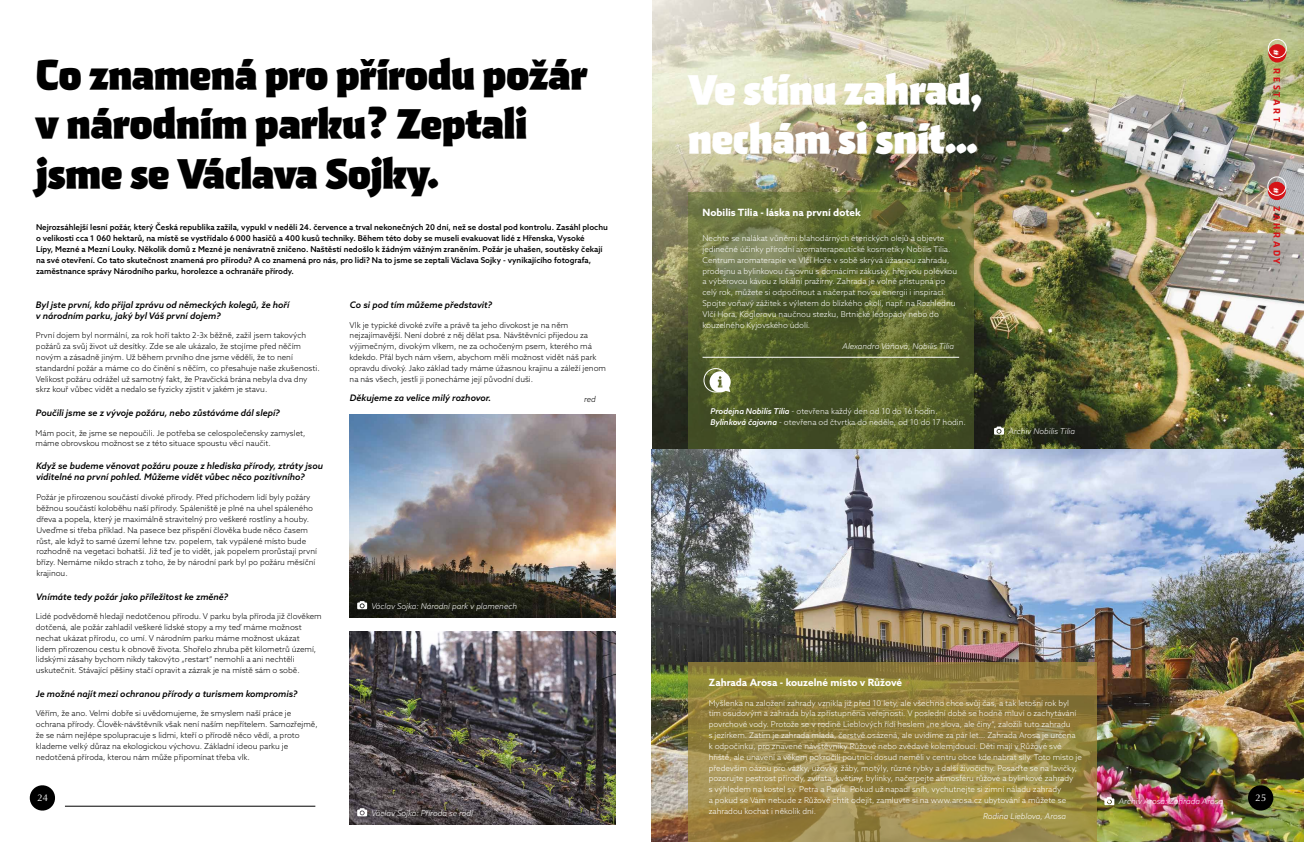
<style>
.page{position:relative;width:1304px;height:842px;background:#fff}
.page>*{position:absolute;margin:0;border:0;box-sizing:border-box;transform-origin:0 0}
.t1{font:900 41px/49.2px "Skog Sans";color:#000}
.t2{font:900 41px/49.2px "Skog Sans";color:#fff}
.t3{font:700 10px "Azo Sans";color:#fff}
.t4{font:10px "Classico URW";color:#fff}
.t5{font:italic 500 9px/10.8px "Azo Sans";color:#000}
.t6{font:700 9px "Skog Sans";letter-spacing:.295em;color:#d51317}
.t7{font:700 9px "Skog Sans";color:#fff}
.t8{font:300 8px/10.8px "Azo Sans";color:#000}
.t9{font:300 8px/10.8px "Azo Sans";color:#fff}
.t10{font:500 8px/10.8px "Azo Sans";color:#000}
.t11{font:italic 300 8px "Azo Sans";color:#fff}
.t12{font:italic 300 8px "Azo Sans";color:#000}
.s1{font-weight:500;font-style:italic}
</style>
<div class="page">
<img style="left:652px;top:0;width:652px;height:449px">
<img style="left:652px;top:449px;width:652px;height:393px">
<svg style="left:688px;top:193px;width:286px;height:256px;background:#586330"></svg>
<svg style="left:688px;top:662px;width:408px;height:180px;background:#978441"></svg>
<img style="left:350px;top:414px;width:266px;height:204px">
<svg style="left:29px;top:785px;width:26px;height:26px"></svg>
<svg style="left:1246px;top:783px;width:29px;height:29px"></svg>
<svg style="left:1268px;top:44px;width:18px;height:19px"></svg>
<div style="left:1268px;top:39px;width:19px;height:19px;border:1px solid #fff;border-radius:50%"></div>
<div style="left:1268px;top:182px;width:18px;height:18px;background:#d51317;border-radius:50%"></div>
<div style="left:1267px;top:176px;width:19px;height:20px;border:1px solid #fff;border-radius:50%"></div>
<hr style="left:65px;top:806px;width:250px;height:1px;background:#000">
<svg style="left:702px;top:367px;width:29px;height:27px"></svg>
<hr style="left:702px;top:357px;width:257px;height:1px;background:#fff">
<svg style="left:357px;top:601px;width:10px;height:8px"></svg>
<svg style="left:994px;top:426px;width:10px;height:9px"></svg>
<svg style="left:1104px;top:797px;width:10px;height:8px"></svg>
<img style="left:350px;top:632px;width:266px;height:192px">
<svg style="left:357px;top:808px;width:10px;height:8px"></svg>
<h1 class="t1" style="left:36px;top:49px;width:554px">Co znamená pro přírodu požár v národním parku? Zeptali jsme se Václava Sojky.</h1>
<p class="t10" style="left:36px;top:222px;width:573px">Nejrozsáhlejší lesní požár, který Česká republika zažila, vypukl v neděli 24. července a trval nekonečných 20 dní, než se dostal pod kontrolu. Zasáhl plochu o velikosti cca 1 060 hektarů, na místě se vystřídalo 6000 hasičů a 400 kusů techniky. Během této doby se museli evakuovat lidé z Hřenska, Vysoké<br>Lípy, Mezné a Mezní Louky. Několik domů z Mezné je nenávratně zničeno. Naštěstí nedošlo k žádným vážným zraněním. Požár je uhašen, soutěsky čekají na své otevření. Co tato skutečnost znamená pro přírodu? A co znamená pro nás, pro lidi? Na to jsme se zeptali Václava Sojky - vynikajícího fotografa, zaměstnance správy Národního parku, horolezce a ochranáře přírody.</p>
<p class="t5" style="left:36px;top:299px;width:255px">Byl jste první, kdo přijal zprávu od německých kolegů, že hoří v národním parku, jaký byl Váš první dojem?</p>
<p class="t8" style="left:36px;top:330px;width:285px">První dojem byl normální, za rok hoří takto 2-3x běžně, zažil jsem takových požárů za svůj život už desítky. Zde se ale ukázalo, že stojíme před něčím novým a zásadně jiným. Už během prvního dne jsme věděli, že to není standardní požár a máme co do činění s něčím, co přesahuje naše zkušenosti.<br>Velikost požáru odrážel už samotný fakt, že Pravčická brána nebyla dva dny skrz kouř vůbec vidět a nedalo se fyzicky zjistit v jakém je stavu.</p>
<p class="t8" style="left:36px;top:427px;width:271px">Mám pocit, že jsme se nepoučili. Je potřeba se celospolečensky zamyslet, máme obrovskou možnost se z této situace spoustu věcí naučit.</p>
<p class="t5" style="left:36px;top:408px;width:245px">Poučili jsme se z vývoje požáru, nebo zůstáváme dál slepí?</p>
<p class="t5" style="left:36px;top:461px;width:289px">Když se budeme věnovat požáru pouze z hlediska přírody, ztráty jsou viditelné na první pohled. Můžeme vidět vůbec něco pozitivního?</p>
<p class="t5" style="left:350px;top:299px;width:144px">Co si pod tím můžeme představit?</p>
<p class="t8" style="left:350px;top:319px;width:258px">Vlk je typické divoké zvíře a právě ta jeho divokost je na něm nejzajímavější. Není dobré z něj dělat psa. Návštěvníci přijedou za výjimečným, divokým vlkem, ne za ochočeným psem, kterého má kdekdo. Přál bych nám všem, abychom měli možnost vidět náš park opravdu divoký. Jako základ tady máme úžasnou krajinu a záleží jenom na nás všech, jestli ji ponecháme její původní duši.</p>
<p class="t5" style="left:350px;top:393px;width:143px">Děkujeme za velice milý rozhovor.</p>
<p class="t12" style="left:584px;top:394px;width:13px">red</p>
<h1 class="t2" style="left:688px;top:64px;width:295px">Ve stínu zahrad, nechám si snít…</h1>
<p class="t3" style="left:702px;top:206px;width:160px">Nobilis Tilia - láska na první dotek</p>
<p class="t9" style="left:702px;top:233px;width:256px">Nechte se nalákat vůněmi blahodárných éterických olejů a objevte jedinečné účinky přírodní aromaterapeutické kosmetiky Nobilis Tilia.<br>Centrum aromaterapie ve Vlčí Hoře v sobě skrývá úžasnou zahradu, prodejnu a bylinkovou čajovnu s domácími zákusky, hřejivou polévkou a výběrovou kávou z lokální pražírny. Zahrada je volně přístupná po celý rok, můžete si odpočinout a načerpat novou energii i inspiraci.<br>Spojte voňavý zážitek s výletem do blízkého okolí, např. na Rozhlednu Vlčí Hora, Köglerovu naučnou stezku, Brtnické ledopády nebo do kouzelného Kyjovského údolí.</p>
<p class="t11" style="left:843px;top:341px;width:113px">Alexandra Váňová, Nobilis Tilia</p>
<p class="t9" style="left:710px;top:406px;width:257px"><span class="s1">Prodejna Nobilis Tilia</span> - otevřena každý den od 10 do 16 hodin.<br><span class="s1">Bylinková čajovna</span> - otevřena od čtvrtka do neděle, od 10 do 17 hodin.</p>
<p class="t11" style="left:1009px;top:426px;width:68px">Archiv Nobilis Tilia</p>
<p class="t8" style="left:36px;top:492px;width:282px">Požár je přirozenou součástí divoké přírody. Před příchodem lidí byly požáry běžnou součástí koloběhu naší přírody. Spáleniště je plné na uhel spáleného dřeva a popela, který je maximálně stravitelný pro veškeré rostliny a houby.<br>Uveďme si třeba příklad. Na pasece bez přispění člověka bude něco časem růst, ale když to samé území lehne tzv. popelem, tak vypálené místo bude rozhodně na vegetaci bohatší. Již teď je to vidět, jak popelem prorůstají první břízy. Nemáme nikdo strach z toho, že by národní park byl po požáru měsíční krajinou.</p>
<p class="t8" style="left:36px;top:611px;width:287px">Lidé podvědomě hledají nedotčenou přírodu. V parku byla příroda již člověkem dotčená, ale požár zahladil veškeré lidské stopy a my teď máme možnost nechat ukázat přírodu, co umí. V národním parku máme možnost ukázat lidem přirozenou cestu k obnově života. Shořelo zhruba pět kilometrů území, lidskými zásahy bychom nikdy takovýto „restart“ nemohli a ani nechtěli uskutečnit. Stávající pěšiny stačí opravit a zázrak je na místě sám o sobě.</p>
<p class="t8" style="left:36px;top:708px;width:283px">Věřím, že ano. Velmi dobře si uvědomujeme, že smyslem naší práce je ochrana přírody. Člověk-‑ návštěvník však není naším nepřítelem. Samozřejmě, že se nám nejlépe spolupracuje s lidmi, kteří o přírodě něco vědí, a proto klademe velký důraz na ekologickou výchovu. Základní ideou parku je nedotčená příroda, kterou nám může připomínat třeba vlk.</p>
<p class="t5" style="left:36px;top:591px;width:193px">Vnímáte tedy požár jako příležitost ke změně?</p>
<p class="t11" style="left:371px;top:600px;width:147px">Václav Sojka: Národní park v plamenech</p>
<p class="t3" style="left:709px;top:676px;width:195px">Zahrada Arosa - kouzelné místo v Růžové</p>
<p class="t5" style="left:36px;top:688px;width:263px">Je možné najít mezi ochranou přírody a turismem kompromis?</p>
<p class="t9" style="left:709px;top:697px;width:375px">Myšlenka na založení zahrady vznikla již před 10 lety, ale všechno chce svůj čas, a tak letošní rok byl tím osudovým a zahrada byla zpřístupněna veřejnosti. V poslední době se hodně mluví o zachytávání povrchové vody. Protože se v rodině Lieblových řídí heslem „ne slova, ale činy“, založili tuto zahradu<br>s jezírkem. Zatím je zahrada mladá, čerstvě osázená, ale uvidíme za pár let… Zahrada Arosa je určena<br>k odpočinku, pro znavené návštěvníky Růžové nebo zvědavé kolemjdoucí. Děti mají v Růžové své hřiště, ale unavení a věkem pokročilí poutníci dosud neměli v centru obce kde nabrat síly. Toto místo je především oázou pro vážky, užovky, žáby, motýly, různé rybky a další živočichy. Posaďte se na lavičky, pozorujte pestrost přírody, zvířata, květiny, bylinky, načerpejte atmosféru růžové a bylinkové zahrady<br>s výhledem na kostel sv. Petra a Pavla. Pokud už napadl sníh, vychutnejte si zimní náladu zahrady<br>a pokud se Vám nebude z Růžové chtít odejít, zamluvte si na www.arosa.cz ubytování a můžete se zahradou kochat i několik dní.</p>
<p class="t4" style="left:37px;top:790px;width:13px">24</p>
<p class="t4" style="left:1255px;top:790px;width:13px">25</p>
<p class="t11" style="left:1119px;top:796px;width:106px">Archiv Arosa: Zahrada Arosa</p>
<p class="t11" style="left:371px;top:807px;width:103px">Václav Sojka: Příroda se rodí</p>
<p class="t11" style="left:983px;top:810px;width:85px">Rodina Lieblova, Arosa</p>
<p class="t7" style="left:1284px;top:49px;width:9px;rotate:90deg">#</p>
<p class="t6" style="left:1284px;top:68px;width:55px;rotate:90deg">RESTART</p>
<p class="t7" style="left:1284px;top:187px;width:9px;rotate:90deg">#</p>
<p class="t6" style="left:1284px;top:206px;width:60px;rotate:90deg">ZAHRADY</p>
</div>
